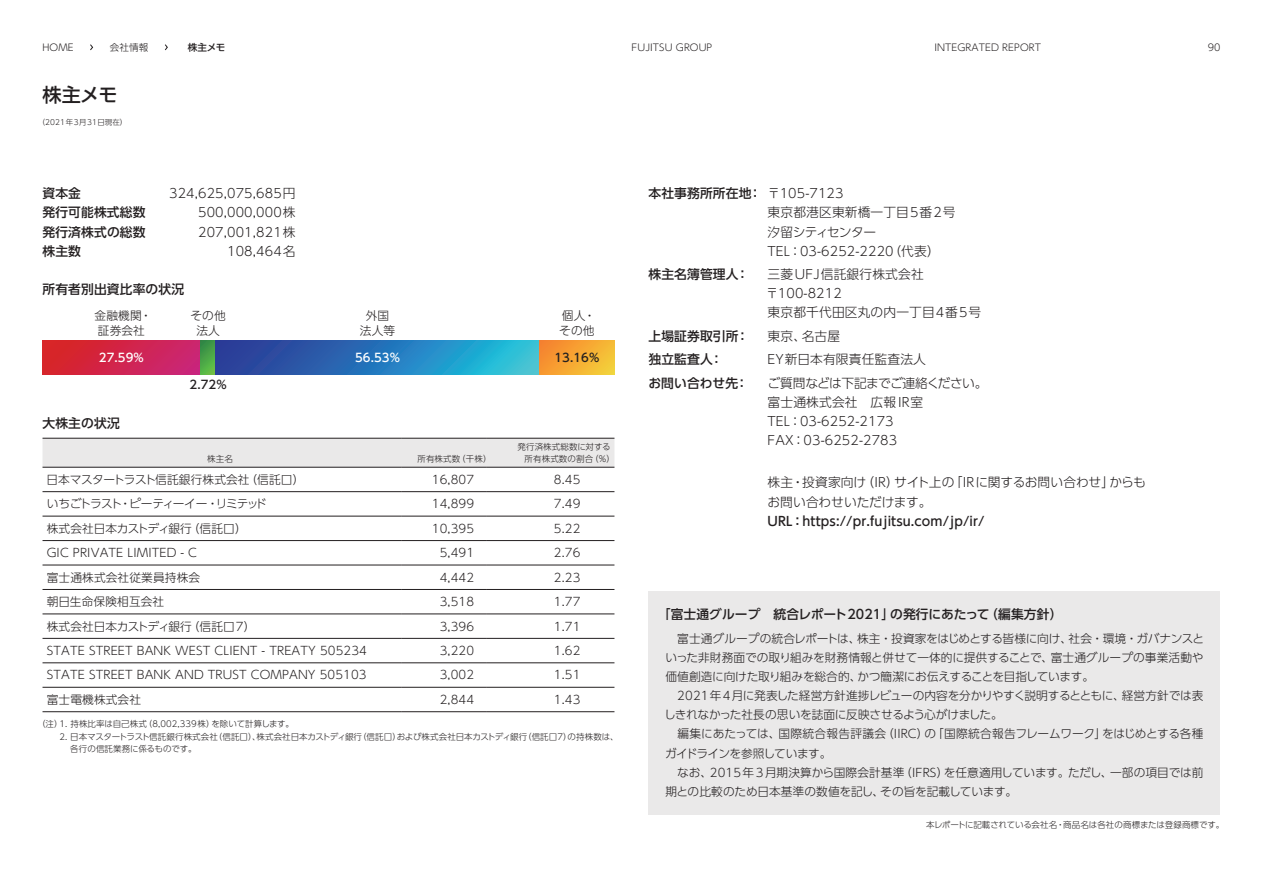
<style>
.page{position:relative;width:1263px;height:893px;background:#fff}
.page>*{position:absolute;margin:0;border:0;box-sizing:border-box;transform-origin:0 0}
._2021j_ページタイトル{font:500 19.2px "UD Shin Go Pr 6 N";color:#231f20}
.t1{font:300 12.75px/19.2px "UD Shin Go Pr 6 N";letter-spacing:.01em;color:#231f20}
.t2{font:500 12.75px "UD Shin Go Pr 6 N";letter-spacing:.01em;color:#231f20}
.t3{font:300 12.75px/19.2px "UD Shin Go Pr 6 N";letter-spacing:-.01em;color:#231f20}
._2020j_注記{font:300 11.7px/14.9px "UD Shin Go Pr 6 N";letter-spacing:.01em;color:#231f20}
._2020j_注記-2{font:300 11.7px/19.2px "UD Shin Go Pr 6 N";letter-spacing:-.01em;color:#231f20}
._2020j_注記-3{font:300 11.7px/19.2px "UD Shin Go Pr 6 N";letter-spacing:-.02em;color:#231f20}
._2020j_注記-4{font:300 11.7px "UD Shin Go Pr 6 N";letter-spacing:-.085em;color:#231f20}
._2020j_注記-5{font:500 11.7px "UD Shin Go Pr 6 N";letter-spacing:.01em;color:#fff}
._2020j_注記-6{font:500 11.7px "UD Shin Go Pr 6 N";color:#231f20}
._2021j_パンクズ{font:300 9.6px "UD Shin Go Pr 6 N";letter-spacing:.01em;color:#231f20}
._2021j_パンクズ-2{font:500 9.6px "UD Shin Go Pr 6 N";color:#231f20}
._2021j_脚注{font:300 8.55px/12.8px "UD Shin Go Pr 6 N";letter-spacing:-.01em;color:#231f20}
._2021j_脚注-2{font:300 8.55px "UD Shin Go Pr 6 N";letter-spacing:.01em;color:#231f20}
._2021j_ページタイトル下{font:300 7.5px "UD Shin Go Pr 6 N";letter-spacing:.01em;color:#231f20}
.s1{font-weight:500}
</style>
<div class="page">
<div style="left:43px;top:439px;width:571px;height:28px;background:#eae9e9"></div>
<hr style="left:43px;top:438px;width:359px;height:1px;background:#231f20">
<hr style="left:402px;top:438px;width:85px;height:1px;background:#231f20">
<hr style="left:487px;top:438px;width:127px;height:1px;background:#231f20">
<hr style="left:43px;top:467px;width:359px;height:1px;background:#231f20">
<hr style="left:402px;top:467px;width:85px;height:1px;background:#231f20">
<hr style="left:487px;top:467px;width:127px;height:1px;background:#231f20">
<hr style="left:43px;top:491px;width:359px;height:1px;background:#231f20">
<hr style="left:402px;top:491px;width:85px;height:1px;background:#231f20">
<hr style="left:487px;top:491px;width:127px;height:1px;background:#231f20">
<hr style="left:43px;top:516px;width:359px;height:1px;background:#231f20">
<hr style="left:402px;top:516px;width:85px;height:1px;background:#231f20">
<hr style="left:487px;top:516px;width:127px;height:1px;background:#231f20">
<hr style="left:43px;top:540px;width:359px;height:1px;background:#231f20">
<hr style="left:402px;top:540px;width:85px;height:1px;background:#231f20">
<hr style="left:487px;top:540px;width:127px;height:1px;background:#231f20">
<hr style="left:43px;top:565px;width:359px;height:1px;background:#231f20">
<hr style="left:402px;top:565px;width:85px;height:1px;background:#231f20">
<hr style="left:487px;top:565px;width:127px;height:1px;background:#231f20">
<hr style="left:43px;top:589px;width:359px;height:1px;background:#231f20">
<hr style="left:402px;top:589px;width:85px;height:1px;background:#231f20">
<hr style="left:487px;top:589px;width:127px;height:1px;background:#231f20">
<hr style="left:43px;top:614px;width:359px;height:1px;background:#231f20">
<hr style="left:402px;top:614px;width:85px;height:1px;background:#231f20">
<hr style="left:487px;top:614px;width:127px;height:1px;background:#231f20">
<hr style="left:43px;top:638px;width:359px;height:1px;background:#231f20">
<hr style="left:402px;top:638px;width:85px;height:1px;background:#231f20">
<hr style="left:487px;top:638px;width:127px;height:1px;background:#231f20">
<hr style="left:43px;top:663px;width:359px;height:1px;background:#231f20">
<hr style="left:402px;top:663px;width:85px;height:1px;background:#231f20">
<hr style="left:487px;top:663px;width:127px;height:1px;background:#231f20">
<hr style="left:43px;top:687px;width:359px;height:1px;background:#231f20">
<hr style="left:402px;top:687px;width:85px;height:1px;background:#231f20">
<hr style="left:487px;top:687px;width:127px;height:1px;background:#231f20">
<hr style="left:43px;top:711px;width:359px;height:1px;background:#231f20">
<hr style="left:402px;top:711px;width:85px;height:1px;background:#231f20">
<hr style="left:487px;top:711px;width:127px;height:1px;background:#231f20">
<div style="left:43px;top:340px;width:157px;height:34px;background:linear-gradient(to right,#d82422,#ca2576)"></div>
<div style="left:200px;top:340px;width:16px;height:34px;background:linear-gradient(to bottom,#358d46,#62be46)"></div>
<svg style="left:216px;top:340px;width:323px;height:34px;background:#287ab9"></svg>
<div style="left:539px;top:340px;width:75px;height:34px;background:linear-gradient(to right,#f7892e,#f5c838)"></div>
<div style="left:648px;top:591px;width:572px;height:223px;background:#eae9e9"></div>
<svg style="left:90px;top:44px;width:3px;height:7px"></svg>
<svg style="left:165px;top:44px;width:3px;height:7px"></svg>
<p class="_2021j_パンクズ" style="left:43px;top:40px;width:33px">HOME</p>
<p class="_2021j_パンクズ" style="left:110px;top:40px;width:40px">会社情報</p>
<p class="_2021j_パンクズ-2" style="left:188px;top:40px;width:39px">株主メモ</p>
<p class="_2021j_パンクズ" style="left:631px;top:40px;width:82px">FUJITSU GROUP</p>
<p class="_2021j_パンクズ" style="left:934px;top:40px;width:108px">INTEGRATED REPORT</p>
<p class="_2021j_パンクズ" style="left:1208px;top:40px;width:14px">90</p>
<p class="_2021j_ページタイトル" style="left:43px;top:79px;width:77px">株主メモ</p>
<p class="_2021j_ページタイトル下" style="left:38px;top:116px;width:91px">（2021年3月31日現在）</p>
<p class="t2" style="left:43px;top:183px;width:40px">資本金</p>
<p class="t1" style="left:169px;top:183px;width:128px">324,625,075,685円</p>
<p class="t2" style="left:43px;top:202px;width:104px">発行可能株式総数</p>
<p class="t1" style="left:198px;top:203px;width:99px">500,000,000株</p>
<p class="t2" style="left:43px;top:221px;width:105px">発行済株式の総数</p>
<p class="t1" style="left:198px;top:222px;width:99px">207,001,821株</p>
<p class="t2" style="left:43px;top:241px;width:40px">株主数</p>
<p class="t1" style="left:227px;top:241px;width:70px">108,464名</p>
<p class="t2" style="left:43px;top:279px;width:143px">所有者別出資比率の状況</p>
<p class="_2020j_注記" style="left:95px;top:307px;width:59px">金融機関・証券会社</p>
<p class="_2020j_注記" style="left:190px;top:307px;width:37px;text-align:center">その他法人</p>
<p class="_2020j_注記" style="left:360px;top:307px;width:37px;text-align:center">外国法人等</p>
<p class="_2020j_注記" style="left:562px;top:307px;width:35px">個人・</p>
<p class="_2020j_注記" style="left:559px;top:322px;width:37px">その他</p>
<p class="_2020j_注記-5" style="left:99px;top:348px;width:47px">27.59%</p>
<p class="_2020j_注記-5" style="left:355px;top:348px;width:47px">56.53%</p>
<p class="_2020j_注記-6" style="left:554px;top:348px;width:47px">13.16%</p>
<p class="t2" style="left:43px;top:413px;width:79px">大株主の状況</p>
<p class="_2020j_注記-6" style="left:189px;top:375px;width:39px">2.72%</p>
<p class="_2021j_脚注-2" style="left:207px;top:452px;width:27px">株主名</p>
<p class="_2021j_脚注-2" style="left:417px;top:452px;width:76px">所有株式数（千株）</p>
<p class="_2021j_脚注-2" style="left:517px;top:440px;width:95px">発行済株式総数に対する</p>
<p class="_2021j_脚注-2" style="left:525px;top:452px;width:92px">所有株式数の割合（%）</p>
<p class="_2020j_注記-2" style="left:47px;top:469px;width:259px">日本マスタートラスト信託銀行株式会社（信託口）</p>
<p class="_2020j_注記" style="left:432px;top:472px;width:44px">16,807</p>
<p class="_2020j_注記" style="left:554px;top:472px;width:28px">8.45</p>
<p class="_2020j_注記-4" style="left:47px;top:494px;width:222px">いちごトラスト・ピーティーイー・リミテッド</p>
<p class="_2020j_注記" style="left:432px;top:496px;width:44px">14,899</p>
<p class="_2020j_注記" style="left:554px;top:496px;width:28px">7.49</p>
<p class="_2020j_注記-2" style="left:47px;top:518px;width:201px">株式会社日本カストディ銀行（信託口）</p>
<p class="_2020j_注記" style="left:432px;top:520px;width:44px">10,395</p>
<p class="_2020j_注記" style="left:554px;top:520px;width:28px">5.22</p>
<p class="_2020j_注記" style="left:47px;top:545px;width:152px">GIC PRIVATE LIMITED - C</p>
<p class="_2020j_注記" style="left:440px;top:545px;width:36px">5,491</p>
<p class="_2020j_注記" style="left:554px;top:545px;width:28px">2.76</p>
<p class="_2020j_注記" style="left:47px;top:569px;width:155px">富士通株式会社従業員持株会</p>
<p class="_2020j_注記" style="left:440px;top:569px;width:36px">4,442</p>
<p class="_2020j_注記" style="left:554px;top:569px;width:28px">2.23</p>
<p class="_2020j_注記" style="left:47px;top:594px;width:119px">朝日生命保険相互会社</p>
<p class="_2020j_注記" style="left:440px;top:594px;width:36px">3,518</p>
<p class="_2020j_注記" style="left:554px;top:594px;width:28px">1.77</p>
<p class="_2020j_注記-2" style="left:47px;top:616px;width:210px">株式会社日本カストディ銀行（信託口7）</p>
<p class="_2020j_注記" style="left:440px;top:618px;width:36px">3,396</p>
<p class="_2020j_注記" style="left:554px;top:618px;width:28px">1.71</p>
<p class="_2020j_注記" style="left:47px;top:643px;width:322px">STATE STREET BANK WEST CLIENT - TREATY 505234</p>
<p class="_2020j_注記" style="left:440px;top:643px;width:36px">3,220</p>
<p class="_2020j_注記" style="left:554px;top:643px;width:28px">1.62</p>
<p class="_2020j_注記" style="left:47px;top:667px;width:321px">STATE STREET BANK AND TRUST COMPANY 505103</p>
<p class="_2020j_注記" style="left:440px;top:667px;width:36px">3,002</p>
<p class="_2020j_注記" style="left:554px;top:667px;width:28px">1.51</p>
<p class="_2020j_注記" style="left:47px;top:692px;width:96px">富士電機株式会社</p>
<p class="_2020j_注記" style="left:440px;top:692px;width:36px">2,844</p>
<p class="_2020j_注記" style="left:554px;top:692px;width:28px">1.43</p>
<p class="_2021j_脚注-2" style="left:37px;top:717px;width:259px">（注）1. 持株比率は自己株式（8,002,339株）を除いて計算します。</p>
<p class="_2021j_脚注" style="left:70px;top:730px;width:550px;text-indent:-11px">2. 日本マスタートラスト信託銀行株式会社（信託口）、株式会社日本カストディ銀行（信託口）および株式会社日本カストディ銀行（信託口7）の持株数は、各行の信託業務に係るものです。</p>
<p class="t1" style="left:767px;top:183px;width:190px;text-indent:-119px"><span class="s1">本社事務所所在地：</span>〒105-7123<br>東京都港区東新橋一丁目5番2号汐留シティセンター<br>TEL：03-6252-2220（代表）</p>
<p class="t2" style="left:648px;top:264px;width:102px">株主名簿管理人：</p>
<p class="t1" style="left:766px;top:264px;width:217px">三菱UFJ信託銀行株式会社〒100-8212<br>東京都千代田区丸の内一丁目4番5号</p>
<p class="t2" style="left:648px;top:326px;width:102px">上場証券取引所：</p>
<p class="t1" style="left:767px;top:326px;width:74px">東京、名古屋</p>
<p class="t2" style="left:648px;top:349px;width:76px">独立監査人：</p>
<p class="t1" style="left:767px;top:349px;width:160px">EY新日本有限責任監査法人</p>
<p class="t2" style="left:648px;top:372px;width:101px">お問い合わせ先：</p>
<p class="t1" style="left:767px;top:373px;width:222px">ご質問などは下記までご連絡ください。富士通株式会社　広報IR室<br>TEL：03-6252-2173<br>FAX：03-6252-2783</p>
<p class="t3" style="left:767px;top:473px;width:380px">株主・投資家向け（IR）サイト上の「IRに関するお問い合わせ」からもお問い合わせいただけます。</p>
<p class="t2" style="left:767px;top:511px;width:219px">URL：https://pr.fujitsu.com/jp/ir/</p>
<p class="t2" style="left:658px;top:604px;width:406px">「富士通グループ　統合レポート2021」の発行にあたって（編集方針）</p>
<p class="_2020j_注記" style="left:665px;top:628px;width:540px;line-height:19.2px;text-align:justify">　富士通グループの統合レポートは、株主・投資家をはじめとする皆様に向け、社会・環境・ガバナンスといった非財務面での取り組みを財務情報と併せて一体的に提供することで、富士通グループの事業活動や価値創造に向けた取り組みを総合的、かつ簡潔にお伝えすることを目指しています。</p>
<p class="_2020j_注記-3" style="left:664px;top:686px;width:541px">　2021年4月に発表した経営方針進捗レビューの内容を分かりやすく説明するとともに、経営方針では表しきれなかった社長の思いを誌面に反映させるよう心がけました。</p>
<p class="_2020j_注記-2" style="left:665px;top:724px;width:540px">　編集にあたっては、国際統合報告評議会（IIRC）の「国際統合報告フレームワーク」をはじめとする各種ガイドラインを参照しています。</p>
<p class="_2020j_注記" style="left:665px;top:762px;width:539px;line-height:19.2px">　なお、2015年3月期決算から国際会計基準（IFRS）を任意適用しています。ただし、一部の項目では前期との比較のため日本基準の数値を記し、その旨を記載しています。</p>
<p class="_2021j_脚注" style="left:926px;top:818px;width:300px">本レポートに記載されている会社名・商品名は各社の商標または登録商標です。</p>
</div>
